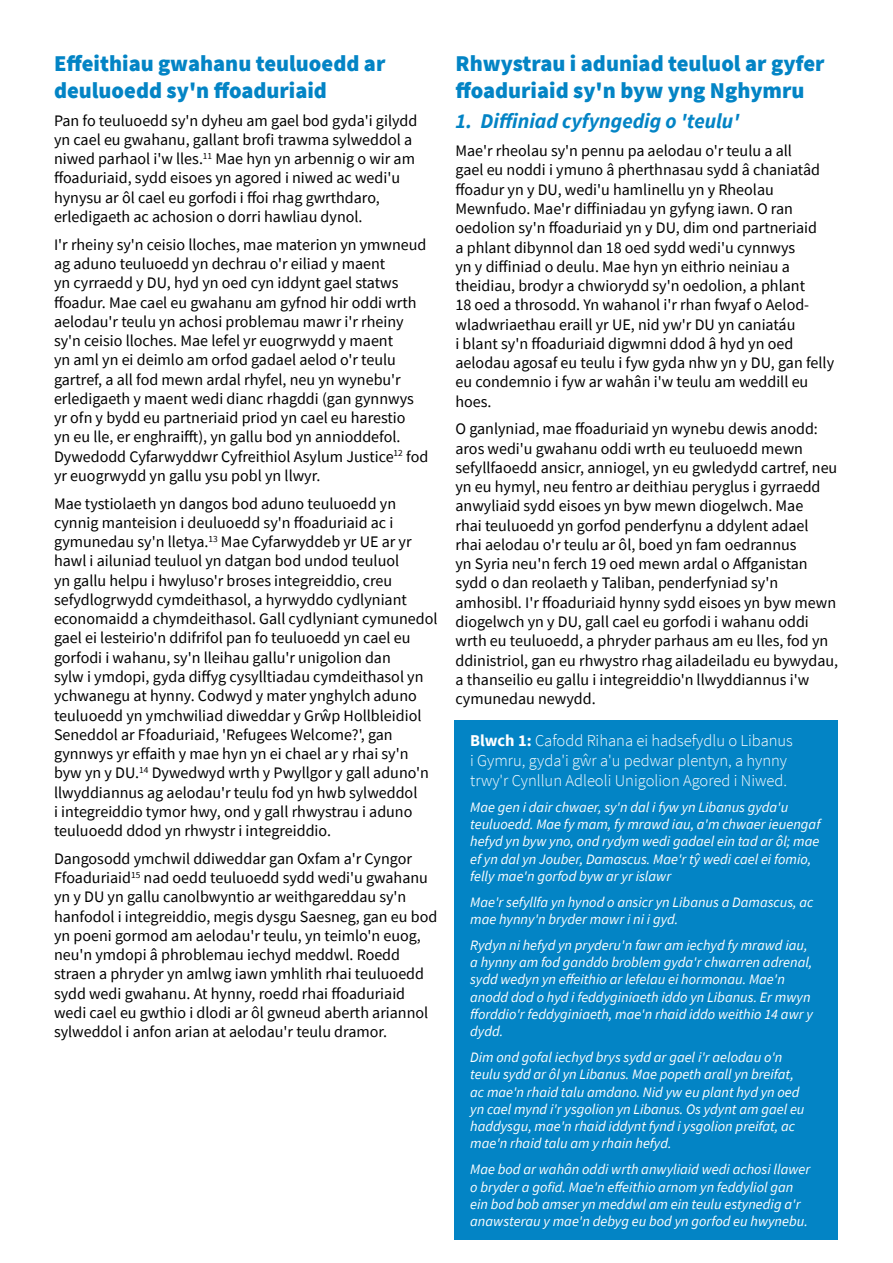
<style>
.page{position:relative;width:893px;height:1263px;background:#fff}
.page>*{position:absolute;margin:0;border:0;box-sizing:border-box;transform-origin:0 0}
.t1{font:900 22.5px/27px "Source Sans Pro";color:#0384c5}
.t2{font:italic 700 21px "Source Sans Pro";color:#0384c5}
.t3{font:300 16.5px/19.8px "Source Sans Pro";color:#fff}
.t4{font:16.05px/19.2px "Source Sans Pro";color:#000}
.t5{font:italic 14.4px/17.2px "Source Sans Pro";color:#fff}
.s1{font-weight:700}
</style>
<div class="page">
<div style="left:454px;top:720px;width:384px;height:519px;background:#0384c5"></div>
<h1 class="t1" style="left:54px;top:50px;width:333px">Effeithiau gwahanu teuluoedd ar deuluoedd sy'n ffoaduriaid</h1>
<p class="t4" style="left:54px;top:111px;width:365px">Pan fo teuluoedd sy'n dyheu am gael bod gyda'i gilydd yn cael eu gwahanu, gallant brofi trawma sylweddol a niwed parhaol i'w lles.<sup>11</sup> Mae hyn yn arbennig o wir am ffoaduriaid, sydd eisoes yn agored i niwed ac wedi'u hynysu ar ôl cael eu gorfodi i ffoi rhag gwrthdaro, erledigaeth ac achosion o dorri hawliau dynol.</p>
<p class="t4" style="left:54px;top:235px;width:376px">I'r rheiny sy'n ceisio lloches, mae materion yn ymwneud ag aduno teuluoedd yn dechrau o'r eiliad y maent<br>yn cyrraedd y DU, hyd yn oed cyn iddynt gael statws ffoadur. Mae cael eu gwahanu am gyfnod hir oddi wrth aelodau'r teulu yn achosi problemau mawr i'r rheiny sy'n ceisio lloches. Mae lefel yr euogrwydd y maent<br>yn aml yn ei deimlo am orfod gadael aelod o'r teulu gartref, a all fod mewn ardal rhyfel, neu yn wynebu'r erledigaeth y maent wedi dianc rhagddi (gan gynnwys yr ofn y bydd eu partneriaid priod yn cael eu harestio<br>yn eu lle, er enghraifft), yn gallu bod yn annioddefol.<br>Dywedodd Cyfarwyddwr Cyfreithiol Asylum Justice<sup>12</sup> fod yr euogrwydd yn gallu ysu pobl yn llwyr.</p>
<p class="t4" style="left:54px;top:494px;width:385px">Mae tystiolaeth yn dangos bod aduno teuluoedd yn cynnig manteision i deuluoedd sy'n ffoaduriaid ac i gymunedau sy'n lletya.<sup>13</sup> Mae Cyfarwyddeb yr UE ar yr hawl i ailuniad teuluol yn datgan bod undod teuluol<br>yn gallu helpu i hwyluso'r broses integreiddio, creu sefydlogrwydd cymdeithasol, a hyrwyddo cydlyniant economaidd a chymdeithasol. Gall cydlyniant cymunedol gael ei lesteirio'n ddifrifol pan fo teuluoedd yn cael eu gorfodi i wahanu, sy'n lleihau gallu'r unigolion dan<br>sylw i ymdopi, gyda diffyg cysylltiadau cymdeithasol yn ychwanegu at hynny. Codwyd y mater ynghylch aduno teuluoedd yn ymchwiliad diweddar y Grŵp Hollbleidiol Seneddol ar Ffoaduriaid, 'Refugees Welcome?', gan gynnwys yr effaith y mae hyn yn ei chael ar y rhai sy'n byw yn y DU.<sup>14</sup> Dywedwyd wrth y Pwyllgor y gall aduno'n llwyddiannus ag aelodau'r teulu fod yn hwb sylweddol<br>i integreiddio tymor hwy, ond y gall rhwystrau i aduno teuluoedd ddod yn rhwystr i integreiddio.</p>
<p class="t4" style="left:54px;top:849px;width:385px">Dangosodd ymchwil ddiweddar gan Oxfam a'r Cyngor Ffoaduriaid<sup>15</sup> nad oedd teuluoedd sydd wedi'u gwahanu yn y DU yn gallu canolbwyntio ar weithgareddau sy'n hanfodol i integreiddio, megis dysgu Saesneg, gan eu bod yn poeni gormod am aelodau'r teulu, yn teimlo'n euog, neu'n ymdopi â phroblemau iechyd meddwl. Roedd straen a phryder yn amlwg iawn ymhlith rhai teuluoedd sydd wedi gwahanu. At hynny, roedd rhai ffoaduriaid wedi cael eu gwthio i dlodi ar ôl gwneud aberth ariannol sylweddol i anfon arian at aelodau'r teulu dramor.</p>
<h1 class="t1" style="left:455px;top:50px;width:371px">Rhwystrau i aduniad teuluol ar gyfer ffoaduriaid sy'n byw yng Nghymru</h1>
<h2 class="t2" style="left:455px;top:107px;width:286px">1. Diffiniad cyfyngedig o 'teulu'</h2>
<p class="t4" style="left:455px;top:141px;width:380px">Mae'r rheolau sy'n pennu pa aelodau o'r teulu a all<br>gael eu noddi i ymuno â pherthnasau sydd â chaniatâd ffoadur yn y DU, wedi'u hamlinellu yn y Rheolau Mewnfudo. Mae'r diffiniadau yn gyfyng iawn. O ran oedolion sy'n ffoaduriaid yn y DU, dim ond partneriaid<br>a phlant dibynnol dan 18 oed sydd wedi'u cynnwys<br>yn y diffiniad o deulu. Mae hyn yn eithrio neiniau a theidiau, brodyr a chwiorydd sy'n oedolion, a phlant<br>18 oed a throsodd. Yn wahanol i'r rhan fwyaf o Aelod&shy;wladwriaethau eraill yr UE, nid yw'r DU yn caniatáu<br>i blant sy'n ffoaduriaid digwmni ddod â hyd yn oed aelodau agosaf eu teulu i fyw gyda nhw yn y DU, gan felly eu condemnio i fyw ar wahân i'w teulu am weddill eu hoes.</p>
<p class="t4" style="left:455px;top:419px;width:384px">O ganlyniad, mae ffoaduriaid yn wynebu dewis anodd: aros wedi'u gwahanu oddi wrth eu teuluoedd mewn sefyllfaoedd ansicr, anniogel, yn eu gwledydd cartref, neu yn eu hymyl, neu fentro ar deithiau peryglus i gyrraedd anwyliaid sydd eisoes yn byw mewn diogelwch. Mae<br>rhai teuluoedd yn gorfod penderfynu a ddylent adael rhai aelodau o'r teulu ar ôl, boed yn fam oedrannus<br>yn Syria neu'n ferch 19 oed mewn ardal o Affganistan sydd o dan reolaeth y Taliban, penderfyniad sy'n amhosibl. I'r ffoaduriaid hynny sydd eisoes yn byw mewn diogelwch yn y DU, gall cael eu gorfodi i wahanu oddi wrth eu teuluoedd, a phryder parhaus am eu lles, fod yn ddinistriol, gan eu rhwystro rhag ailadeiladu eu bywydau, a thanseilio eu gallu i integreiddio'n llwyddiannus i'w cymunedau newydd.</p>
<p class="t3" style="left:470px;top:731px;width:324px"><span class="s1">Blwch 1:</span> Cafodd Rihana ei hadsefydlu o Libanus i Gymru, gyda'i gŵr a'u pedwar plentyn, a hynny trwy'r Cynllun Adleoli Unigolion Agored i Niwed.</p>
<p class="t5" style="left:470px;top:798px;width:352px">Mae gen i dair chwaer, sy'n dal i fyw yn Libanus gyda'u teuluoedd. Mae fy mam, fy mrawd iau, a'm chwaer ieuengaf hefyd yn byw yno, ond rydym wedi gadael ein tad ar ôl; mae ef yn dal yn Jouber, Damascus. Mae'r tŷ wedi cael ei fomio, felly mae'n gorfod byw ar yr islawr</p>
<p class="t5" style="left:470px;top:893px;width:345px">Mae'r sefyllfa yn hynod o ansicr yn Libanus a Damascus, ac mae hynny'n bryder mawr i ni i gyd.</p>
<p class="t5" style="left:470px;top:936px;width:344px">Rydyn ni hefyd yn pryderu'n fawr am iechyd fy mrawd iau, a hynny am fod ganddo broblem gyda'r chwarren adrenal, sydd wedyn yn effeithio ar lefelau ei hormonau. Mae'n anodd dod o hyd i feddyginiaeth iddo yn Libanus. Er mwyn fforddio'r feddyginiaeth, mae'n rhaid iddo weithio 14 awr y dydd.</p>
<p class="t5" style="left:470px;top:1048px;width:336px">Dim ond gofal iechyd brys sydd ar gael i'r aelodau o'n teulu sydd ar ôl yn Libanus. Mae popeth arall yn breifat, ac mae'n rhaid talu amdano. Nid yw eu plant hyd yn oed yn cael mynd i'r ysgolion yn Libanus. Os ydynt am gael eu haddysgu, mae'n rhaid iddynt fynd i ysgolion preifat, ac mae'n rhaid talu am y rhain hefyd.</p>
<p class="t5" style="left:470px;top:1161px;width:342px">Mae bod ar wahân oddi wrth anwyliaid wedi achosi llawer o bryder a gofid. Mae'n effeithio arnom yn feddyliol gan ein bod bob amser yn meddwl am ein teulu estynedig a'r anawsterau y mae'n debyg eu bod yn gorfod eu hwynebu.</p>
</div>
